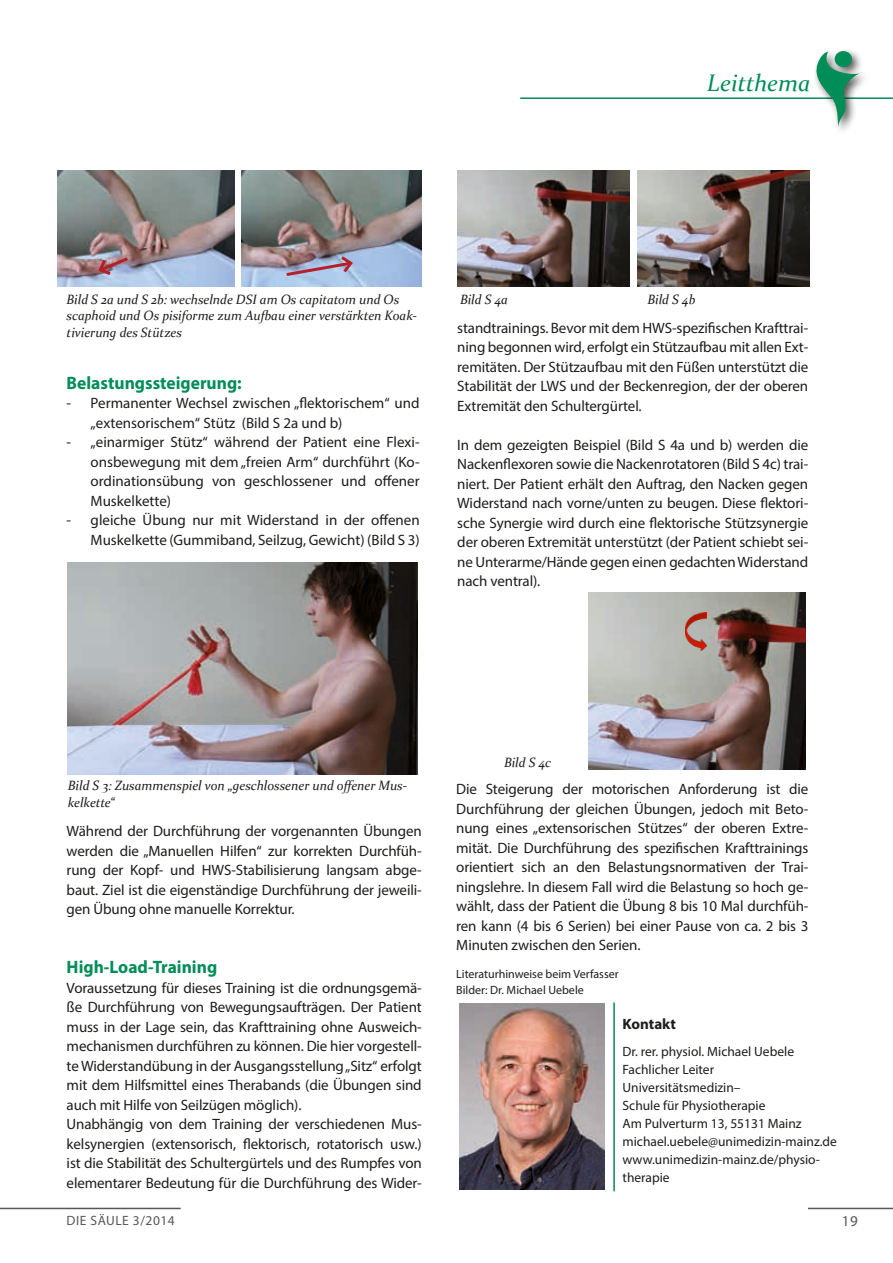
<style>
.page{position:relative;width:893px;height:1263px;background:#fff}
.page>*{position:absolute;margin:0;border:0;box-sizing:border-box;transform-origin:0 0}
.t1{font:italic 24px "Constantia";color:#008d58}
.t2{font:700 18px "Myriad Pro";color:#008d58}
.t3{font:15px/19.5px "Myriad Pro";letter-spacing:-.01em;color:#1d1d1b;text-align:justify}
.t4{font:700 15px "Myriad Pro";color:#1d1d1b}
.t5{font:15px "Myriad Pro";color:#575756}
.t6{font:italic 13.5px/16.5px "Constantia";color:#1d1d1b}
.t7{font:13.5px/18px "Myriad Pro";color:#1d1d1b}
.t8{font:13.5px "Myriad Pro";letter-spacing:.04em;color:#575756}
.t9{font:12px/15.8px "Myriad Pro";color:#1d1d1b}
</style>
<div class="page">
<hr style="left:0;top:1208px;width:181px;height:1px;background:#575756">
<hr style="left:808px;top:1208px;width:85px;height:1px;background:#575756">
<hr style="left:520px;top:97px;width:373px;height:2px;background:#008d58">
<div style="left:813px;top:48px;width:59px;height:89px;background:#fff"></div>
<svg style="left:812px;top:52px;width:50px;height:75px"></svg>
<div style="left:835px;top:51px;width:17px;height:16px;background:#008d58;border-radius:50%"></div>
<hr style="left:613px;top:1002px;width:2px;height:189px;background:#008d58">
<img style="left:459px;top:1004px;width:145px;height:186px">
<img style="left:57px;top:170px;width:178px;height:117px">
<img style="left:242px;top:170px;width:180px;height:117px">
<svg style="left:96px;top:255px;width:35px;height:22px"></svg>
<svg style="left:283px;top:253px;width:72px;height:25px;background:#9f92a7"></svg>
<img style="left:68px;top:562px;width:350px;height:213px">
<img style="left:458px;top:170px;width:171px;height:117px">
<img style="left:638px;top:170px;width:171px;height:117px">
<img style="left:589px;top:592px;width:217px;height:178px">
<img style="left:685px;top:612px;width:22px;height:39px">
<h1 class="t1" style="left:707px;top:66px;width:105px">Leitthema</h1>
<p class="t6" style="left:67px;top:290px;width:352px">Bild S 2a und S 2b: wechselnde DSI am Os capitatom und Os scaphoid und Os pisiforme zum Aufbau einer verstärkten Koak&shy;tivierung des Stützes</p>
<p class="t2" style="left:67px;top:371px;width:177px">Belastungssteigerung:</p>
<p class="t3" style="left:91px;top:393px;width:331px;text-indent:-24px">- Permanenter Wechsel zwischen „flektorischem“ und „extensorischem“ Stütz (Bild S 2a und b)</p>
<p class="t3" style="left:91px;top:432px;width:331px;text-indent:-24px">- „einarmiger Stütz“ während der Patient eine Flexi&shy;onsbewegung mit dem „freien Arm“ durchführt (Ko&shy;ordinationsübung von geschlossener und offener Muskelkette)</p>
<p class="t3" style="left:67px;top:510px;width:355px;text-align:right">- gleiche Übung nur mit Widerstand in der offenen<br>Muskelkette (Gummiband, Seilzug, Gewicht) (Bild S 3)</p>
<p class="t6" style="left:460px;top:290px;width:49px">Bild S 4a</p>
<p class="t6" style="left:647px;top:290px;width:49px">Bild S 4b</p>
<p class="t3" style="left:457px;top:318px;width:352px">standtrainings. Bevor mit dem HWS-spezifischen Krafttrai&shy;ning begonnen wird, erfolgt ein Stützaufbau mit allen Ext&shy;remitäten. Der Stützaufbau mit den Füßen unterstützt die Stabilität der LWS und der Beckenregion, der der oberen Extremität den Schultergürtel.</p>
<p class="t3" style="left:457px;top:435px;width:352px">In dem gezeigten Beispiel (Bild S 4a und b) werden die Nackenflexoren sowie die Nackenrotatoren (Bild S 4c) trai&shy;niert. Der Patient erhält den Auftrag, den Nacken gegen Widerstand nach vorne/unten zu beugen. Diese flektori&shy;sche Synergie wird durch eine flektorische Stützsynergie der oberen Extremität unterstützt (der Patient schiebt sei&shy;ne Unterarme/Hände gegen einen gedachten Widerstand nach ventral).</p>
<p class="t6" style="left:68px;top:777px;width:341px">Bild S 3: Zusammenspiel von „geschlossener und offener Mus&shy;kelkette“</p>
<p class="t3" style="left:67px;top:821px;width:357px">Während der Durchführung der vorgenannten Übungen werden die „Manuellen Hilfen“ zur korrekten Durchfüh&shy;rung der Kopf- und HWS-Stabilisierung langsam abge&shy;baut. Ziel ist die eigenständige Durchführung der jeweili&shy;gen Übung ohne manuelle Korrektur.</p>
<p class="t2" style="left:67px;top:955px;width:152px">High-Load-Training</p>
<p class="t3" style="left:67px;top:978px;width:357px;text-align:left">Voraussetzung für dieses Training ist die ordnungsgemä&shy;ße Durchführung von Bewegungsaufträgen. Der Patient muss in der Lage sein, das Krafttraining ohne Ausweich&shy;mechanismen durchführen zu können. Die hier vorgestell&shy;te Widerstandübung in der Ausgangsstellung „Sitz“ erfolgt mit dem Hilfsmittel eines Therabands (die Übungen sind auch mit Hilfe von Seilzügen möglich).<br>Unabhängig von dem Training der verschiedenen Mus&shy;kelsynergien (extensorisch, flektorisch, rotatorisch usw.) ist die Stabilität des Schultergürtels und des Rumpfes von elementarer Bedeutung für die Durchführung des Wider-</p>
<p class="t6" style="left:504px;top:754px;width:49px">Bild S 4c</p>
<p class="t3" style="left:456px;top:779px;width:354px">Die Steigerung der motorischen Anforderung ist die Durchführung der gleichen Übungen, jedoch mit Beto&shy;nung eines „extensorischen Stützes“ der oberen Extre&shy;mität. Die Durchführung des spezifischen Krafttrainings orientiert sich an den Belastungsnormativen der Trai&shy;ningslehre. In diesem Fall wird die Belastung so hoch ge&shy;wählt, dass der Patient die Übung 8 bis 10 Mal durchfüh&shy;ren kann (4 bis 6 Serien) bei einer Pause von ca. 2 bis 3<br>Minuten zwischen den Serien.</p>
<p class="t9" style="left:456px;top:966px;width:164px">Literaturhinweise beim Verfasser<br>Bilder: Dr. Michael Uebele</p>
<p class="t4" style="left:622px;top:1014px;width:55px">Kontakt</p>
<p class="t7" style="left:622px;top:1042px;width:216px">Dr. rer. physiol. Michael Uebele<br>Fachlicher Leiter<br>Universitätsmedizin–<br>Schule für Physiotherapie<br>Am Pulverturm 13, 55131 Mainz michael.uebele@unimedizin-mainz.de www.unimedizin-mainz.de/physio&shy;therapie</p>
<p class="t8" style="left:67px;top:1212px;width:110px">DIE SÄULE 3/2014</p>
<p class="t5" style="left:842px;top:1212px;width:17px">19</p>
</div>
